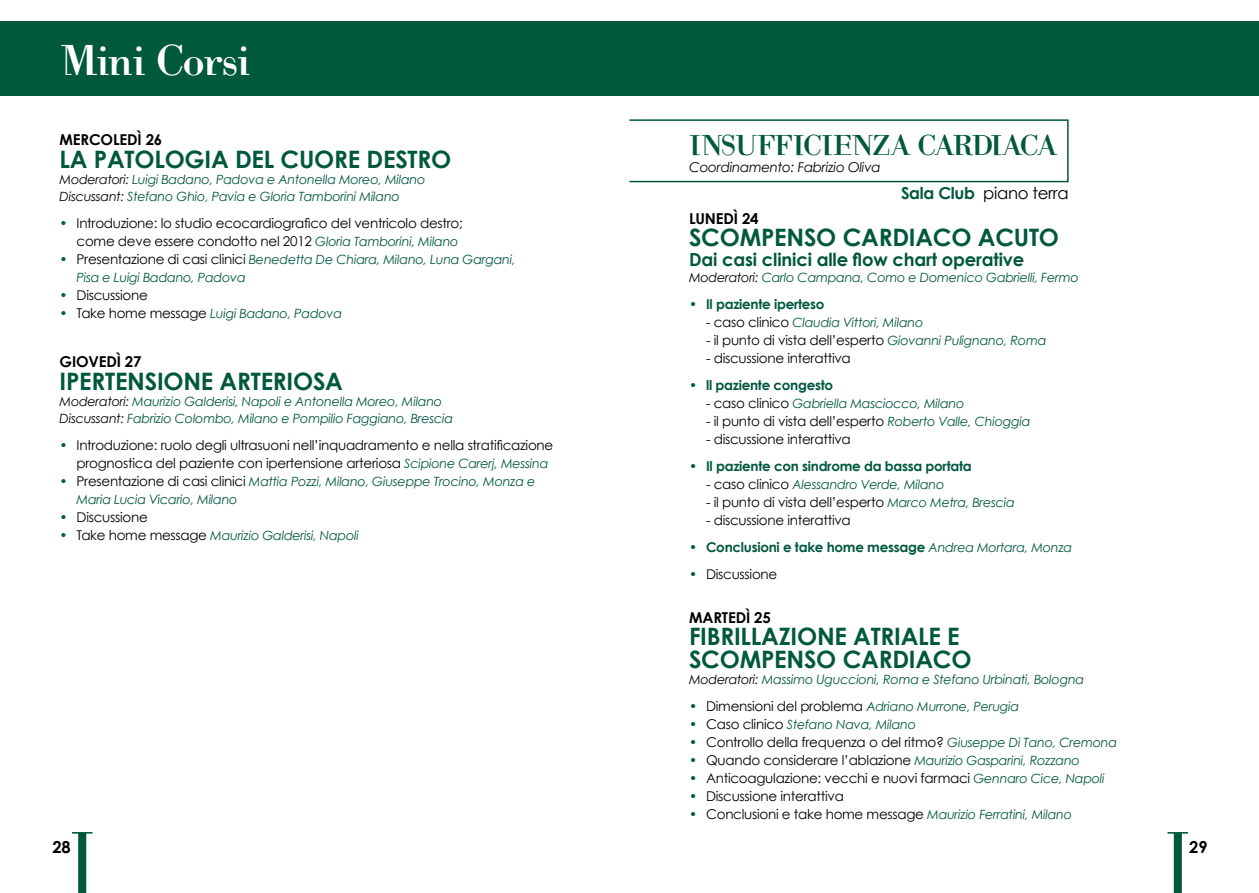
<style>
.page{position:relative;width:1259px;height:893px;background:#fff}
.page>*{position:absolute;margin:0;border:0;box-sizing:border-box;transform-origin:0 0}
.t1{font:45px "Help Us Giambattista";letter-spacing:-.035em;color:#fff}
.t2{font:30px "Help Us Giambattista";letter-spacing:-.04em;color:#00583d}
.t3{font:700 24px "Century Gothic";letter-spacing:-.01em;color:#00583d}
.t4{font:700 18px "Century Gothic";letter-spacing:-.01em;color:#00583d}
.t5{font:16.5px "Century Gothic";letter-spacing:-.02em;color:#000}
.t6{font:700 16.5px "Century Gothic";color:#000}
.t7{font:700 15px "Century Gothic";letter-spacing:-.01em;color:#000}
.t8{font:13.5px/18px "Century Gothic";letter-spacing:-.02em;color:#000}
.t9{font:700 13.5px "Century Gothic";letter-spacing:-.02em;color:#00583d}
.t10{font:italic 13.5px "Century Gothic";letter-spacing:-.02em;color:#000}
.t11{font:italic 12.75px/16.5px "Century Gothic";letter-spacing:-.02em;color:#00583d}
.s1{color:#000}
.s2{color:#00583d}
.s3{font-style:italic;font-size:12.75px;color:#00583d}
.s4{font-style:normal;font-size:13.5px}
.s5{font-style:normal;font-size:13.5px;color:#000}
.s6{font-weight:700;color:#00583d}
.s7{font-weight:400}
.s8{font-weight:400;font-style:italic;font-size:12.75px}
</style>
<div class="page">
<svg style="left:72px;top:832px;width:20px;height:61px"></svg>
<svg style="left:1167px;top:832px;width:21px;height:61px"></svg>
<div style="left:629px;top:119px;width:439px;height:63px;border:2px solid #00583d"></div>
<div style="left:0;top:21px;width:1259px;height:75px;background:#00583d"></div>
<h1 class="t1" style="left:61px;top:33px;width:191px">Mini Corsi</h1>
<p class="t7" style="left:60px;top:130px;width:104px">MERCOLE Dì 26</p>
<h3 class="t3" style="left:60px;top:144px;width:64px">LA PATOLO</h3>
<h3 class="t3" style="left:185px;top:144px;width:146px">GIA DEL CUORE</h3>
<h3 class="t3" style="left:366px;top:144px;width:31px">DESTRO</h3>
<p class="t11" style="left:60px;top:171px;width:367px"><span class="s1">Moderatori:</span> Luigi Badano, Padova e Antonella Moreo, Milano<br><span class="s1">Discussant:</span> Stefano Ghio, Pavia e Gloria Tamborini Milano</p>
<p class="t8" style="left:77px;top:213px;width:388px;text-indent:-17px"><span class="s2">•</span> Introduzione: lo studio ecocardiografico del ventricolo destro; come deve essere condotto nel 2012 <span class="s3">Gloria Tamborini, Milano</span></p>
<p class="t11" style="left:77px;top:250px;width:440px;line-height:18px;text-indent:-17px"><span class="s4">•</span> <span class="s5">Presentazione di casi clinici</span> Benedetta De Chiara, Milano, Luna Gargani,<br>Pisa e Luigi Badano, Padova</p>
<p class="t8" style="left:60px;top:285px;width:90px"><span class="s2">•</span> Discussione</p>
<p class="t11" style="left:60px;top:304px;width:284px"><span class="s4">•</span> <span class="s5">Take home message</span> Luigi Badano, Padova</p>
<p class="t7" style="left:60px;top:352px;width:84px">GIOVEDì 27</p>
<h3 class="t3" style="left:60px;top:366px;width:34px">IPERTENSIONE</h3>
<h3 class="t3" style="left:220px;top:366px;width:15px">ARTERIOSA</h3>
<p class="t11" style="left:60px;top:393px;width:395px"><span class="s1">Moderatori:</span> Maurizio Galderisi, Napoli e Antonella Moreo, Milano<br><span class="s1">Discussant:</span> Fabrizio Colombo, Milano e Pompilio Faggiano, Brescia</p>
<p class="t8" style="left:77px;top:435px;width:478px;text-indent:-17px"><span class="s2">•</span> Introduzione: ruolo degli ultrasuoni nell’inquadramento e nella stratificazione prognostica del paziente con ipertensione arteriosa <span class="s3">Scipione Carerj, Messina</span></p>
<p class="t11" style="left:77px;top:472px;width:460px;line-height:18px;text-indent:-17px"><span class="s4">•</span> <span class="s5">Presentazione di casi clinici</span> Mattia Pozzi, Milano, Giuseppe Trocino, Monza e<br>Maria Lucia Vicario, Milano</p>
<p class="t8" style="left:60px;top:507px;width:90px"><span class="s2">•</span> Discussione</p>
<p class="t11" style="left:60px;top:526px;width:301px"><span class="s4">•</span> <span class="s5">Take home message</span> Maurizio Galderisi, Napoli</p>
<h2 class="t2" style="left:689px;top:127px;width:369px">INSUFFICIENZA CARDIACA</h2>
<p class="t10" style="left:689px;top:159px;width:193px">Coordinamento: Fabrizio Oliva</p>
<p class="t5" style="left:901px;top:183px;width:169px"><span class="s6">Sala Club</span> piano terra</p>
<p class="t7" style="left:689px;top:209px;width:71px">LUNEDì 24</p>
<h3 class="t3" style="left:689px;top:222px;width:101px">SCOMPENSO</h3>
<h3 class="t3" style="left:842px;top:222px;width:202px">CARDIACO ACUTO</h3>
<h3 class="t4" style="left:689px;top:248px;width:337px">Dai casi clinici alle flow chart operative</h3>
<p class="t11" style="left:689px;top:269px;width:391px"><span class="s1">Moderatori:</span> Carlo Campana, Como e Domenico Gabrielli, Fermo</p>
<p class="t9" style="left:689px;top:296px;width:137px"><span class="s7">•</span> Il paziente iperteso</p>
<p class="t11" style="left:706px;top:314px;width:219px"><span class="s5">- caso clinico</span> Claudia Vittori, Milano</p>
<p class="t8" style="left:706px;top:331px;width:342px">- il punto di vista dell’esperto <span class="s3">Giovanni Pulignano, Roma</span></p>
<p class="t8" style="left:706px;top:349px;width:146px">- discussione interattiva</p>
<p class="t9" style="left:689px;top:377px;width:146px"><span class="s7">•</span> ll paziente congesto</p>
<p class="t11" style="left:706px;top:395px;width:260px"><span class="s5">- caso clinico</span> Gabriella Masciocco, Milano</p>
<p class="t8" style="left:706px;top:412px;width:326px">- il punto di vista dell’esperto <span class="s3">Roberto Valle, Chioggia</span></p>
<p class="t8" style="left:706px;top:430px;width:146px">- discussione interattiva</p>
<p class="t9" style="left:689px;top:458px;width:284px"><span class="s7">•</span> Il paziente con sindrome da bassa portata</p>
<p class="t11" style="left:706px;top:476px;width:240px"><span class="s5">- caso clinico</span> Alessandro Verde, Milano</p>
<p class="t8" style="left:706px;top:493px;width:310px">- il punto di vista dell’esperto <span class="s3">Marco Metra, Brescia</span></p>
<p class="t8" style="left:706px;top:511px;width:146px">- discussione interattiva</p>
<p class="t9" style="left:689px;top:539px;width:385px"><span class="s7">•</span> Conclusioni e take home message <span class="s8">Andrea Mortara, Monza</span></p>
<p class="t8" style="left:689px;top:565px;width:90px"><span class="s2">•</span> Discussione</p>
<p class="t7" style="left:689px;top:608px;width:23px">MARTE</p>
<p class="t7" style="left:735px;top:608px;width:37px">Dì 25</p>
<h3 class="t3" style="left:689px;top:621px;width:25px">FIBRILLAZIONE</h3>
<h3 class="t3" style="left:853px;top:621px;width:14px">ATRIALE</h3>
<h3 class="t3" style="left:947px;top:621px;width:11px">E</h3>
<h3 class="t3" style="left:689px;top:644px;width:101px">SCOMPENSO</h3>
<h3 class="t3" style="left:842px;top:644px;width:128px">CARDIACO</h3>
<p class="t11" style="left:689px;top:671px;width:397px"><span class="s1">Moderatori:</span> Massimo Uguccioni, Roma e Stefano Urbinati, Bologna</p>
<p class="t11" style="left:689px;top:698px;width:332px"><span class="s4">•</span> <span class="s5">Dimensioni del problema</span> Adriano Murrone, Perugia</p>
<p class="t11" style="left:689px;top:716px;width:229px"><span class="s4">•</span> <span class="s5">Caso clinico</span> Stefano Nava, Milano</p>
<p class="t8" style="left:689px;top:733px;width:429px"><span class="s2">•</span> Controllo della frequenza o del ritmo? <span class="s3">Giuseppe Di Tano, Cremona</span></p>
<p class="t8" style="left:689px;top:751px;width:392px"><span class="s2">•</span> Quando considerare l’ablazione <span class="s3">Maurizio Gasparini, Rozzano</span></p>
<p class="t8" style="left:689px;top:769px;width:417px"><span class="s2">•</span> Anticoagulazione: vecchi e nuovi farmaci <span class="s3">Gennaro Cice, Napoli</span></p>
<p class="t8" style="left:689px;top:787px;width:156px"><span class="s2">•</span> Discussione interattiva</p>
<p class="t8" style="left:689px;top:805px;width:384px"><span class="s2">•</span> Conclusioni e take home message <span class="s3">Maurizio Ferratini, Milano</span></p>
<p class="t6" style="left:52px;top:836px;width:20px">28</p>
<p class="t6" style="left:1189px;top:836px;width:20px">29</p>
</div>
